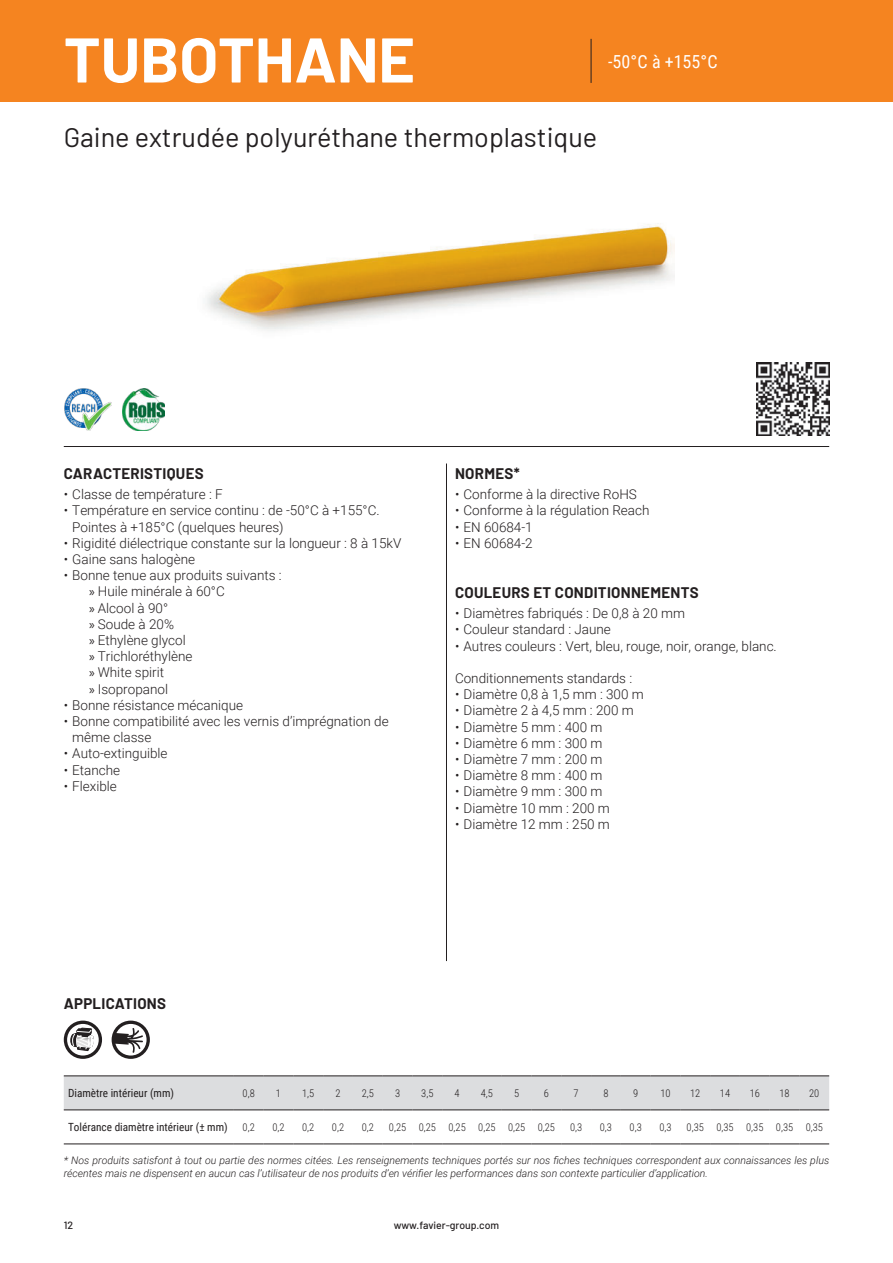
<style>
.page{position:relative;width:893px;height:1263px;background:#fff}
.page>*{position:absolute;margin:0;border:0;box-sizing:border-box;transform-origin:0 0}
.t1{font:700 63px "Barlow";color:#fff}
.t2{font:27px "Barlow";color:#231f20}
.t3{font:18px "Roboto Condensed";color:#fff}
.t4{font:700 15px "Barlow";letter-spacing:.02em;color:#231f20}
.t5{font:300 13.5px/16.2px "Roboto";color:#231f20}
.t6{font:11.25px "Roboto Condensed";color:#231f20}
.t7{font:italic 300 10.5px/12.6px "Roboto";color:#231f20}
.t8{font:10.5px "Roboto Condensed";color:#231f20}
.t9{font:500 10.5px "Barlow";color:#231f20}
.s1{font-family:"Myriad Pro";font-weight:400}
</style>
<div class="page">
<div style="left:0;top:0;width:893px;height:102px;background:#f58420"></div>
<hr style="left:591px;top:39px;width:1px;height:44px;background:#231f20">
<hr style="left:64px;top:446px;width:765px;height:1px;background:#231f20">
<hr style="left:446px;top:463px;width:1px;height:498px;background:#231f20">
<img style="left:206px;top:223px;width:468px;height:108px">
<img style="left:64px;top:389px;width:48px;height:41px">
<img style="left:122px;top:389px;width:42px;height:41px">
<svg style="left:64px;top:1075px;width:765px;height:36px;background:#d2d3d5"></svg>
<hr style="left:799px;top:1075px;width:30px;height:1px;background:#231f20">
<hr style="left:64px;top:1143px;width:170px;height:1px;background:#231f20">
<hr style="left:234px;top:1143px;width:30px;height:1px;background:#231f20">
<svg style="left:264px;top:1143px;width:29px;height:1px"></svg>
<hr style="left:293px;top:1143px;width:30px;height:1px;background:#231f20">
<hr style="left:323px;top:1143px;width:30px;height:1px;background:#231f20">
<hr style="left:353px;top:1143px;width:30px;height:1px;background:#231f20">
<svg style="left:383px;top:1143px;width:29px;height:1px"></svg>
<hr style="left:412px;top:1143px;width:30px;height:1px;background:#231f20">
<hr style="left:442px;top:1143px;width:30px;height:1px;background:#231f20">
<hr style="left:472px;top:1143px;width:30px;height:1px;background:#231f20">
<svg style="left:502px;top:1143px;width:29px;height:1px"></svg>
<hr style="left:531px;top:1143px;width:30px;height:1px;background:#231f20">
<hr style="left:561px;top:1143px;width:30px;height:1px;background:#231f20">
<hr style="left:591px;top:1143px;width:30px;height:1px;background:#231f20">
<hr style="left:621px;top:1143px;width:30px;height:1px;background:#231f20">
<svg style="left:651px;top:1143px;width:29px;height:1px"></svg>
<hr style="left:680px;top:1143px;width:30px;height:1px;background:#231f20">
<hr style="left:710px;top:1143px;width:30px;height:1px;background:#231f20">
<hr style="left:740px;top:1143px;width:30px;height:1px;background:#231f20">
<svg style="left:770px;top:1143px;width:29px;height:1px"></svg>
<hr style="left:799px;top:1143px;width:30px;height:1px;background:#231f20">
<div style="left:64px;top:1020px;width:38px;height:39px;border:3px solid #231f20;border-radius:50%"></div>
<svg style="left:71px;top:1027px;width:23px;height:24px"></svg>
<div style="left:112px;top:1020px;width:38px;height:39px;border:3px solid #231f20;border-radius:50%"></div>
<svg style="left:114px;top:1028px;width:29px;height:25px"></svg>
<img style="left:757px;top:363px;width:72px;height:72px">
<h1 class="t1" style="left:64px;top:35px;width:353px">TUBOTHANE</h1>
<h3 class="t3" style="left:608px;top:53px;width:111px">-50°C à +155°C</h3>
<h2 class="t2" style="left:64px;top:128px;width:535px">Gaine extrudée polyuréthane thermoplastique</h2>
<p class="t4" style="left:64px;top:467px;width:141px">CARACTERISTIQUES</p>
<p class="t5" style="left:64px;top:487px;width:160px">• Classe de température : F</p>
<p class="t5" style="left:72px;top:503px;width:309px;text-indent:-9px">• Température en service continu : de -50°C à +155°C.<br>Pointes à +185°C (quelques heures)</p>
<p class="t5" style="left:64px;top:536px;width:339px">• Rigidité diélectrique constante sur la longueur : 8 à 15kV</p>
<p class="t5" style="left:64px;top:552px;width:133px">• Gaine sans halogène</p>
<p class="t5" style="left:89px;top:568px;width:194px;text-indent:-26px">• Bonne tenue aux produits suivants : <span class="s1">»</span> Huile minérale à 60°C<br><span class="s1">»</span> Alcool à 90°<br><span class="s1">»</span> Soude à 20%<br><span class="s1">»</span> Ethylène glycol<br><span class="s1">»</span> Trichloréthylène<br><span class="s1">»</span> White spirit<br><span class="s1">»</span> Isopropanol</p>
<p class="t5" style="left:64px;top:698px;width:181px">• Bonne résistance mécanique</p>
<p class="t5" style="left:72px;top:714px;width:318px;text-indent:-9px">• Bonne compatibilité avec les vernis d’imprégnation de même classe</p>
<p class="t5" style="left:64px;top:746px;width:105px">• Auto-extinguible</p>
<p class="t5" style="left:64px;top:763px;width:58px">• Etanche</p>
<p class="t5" style="left:64px;top:779px;width:55px">• Flexible</p>
<p class="t4" style="left:455px;top:467px;width:66px">NORMES*</p>
<p class="t5" style="left:455px;top:487px;width:183px">• Conforme à la directive RoHS</p>
<p class="t5" style="left:455px;top:503px;width:196px">• Conforme à la régulation Reach</p>
<p class="t5" style="left:455px;top:520px;width:79px">• EN 60684-1</p>
<p class="t5" style="left:455px;top:536px;width:79px">• EN 60684-2</p>
<p class="t4" style="left:455px;top:586px;width:245px">COULEURS ET CONDITIONNEMENTS</p>
<p class="t5" style="left:455px;top:606px;width:231px">• Diamètres fabriqués : De 0,8 à 20 mm</p>
<p class="t5" style="left:455px;top:622px;width:157px">• Couleur standard : Jaune</p>
<p class="t5" style="left:455px;top:639px;width:323px">• Autres couleurs : Vert, bleu, rouge, noir, orange, blanc.</p>
<p class="t5" style="left:455px;top:671px;width:179px">Conditionnements standards :</p>
<p class="t5" style="left:455px;top:687px;width:190px">• Diamètre 0,8 à 1,5 mm : 300 m</p>
<p class="t5" style="left:455px;top:703px;width:180px">• Diamètre 2 à 4,5 mm : 200 m</p>
<p class="t5" style="left:455px;top:720px;width:149px">• Diamètre 5 mm : 400 m</p>
<p class="t5" style="left:455px;top:736px;width:149px">• Diamètre 6 mm : 300 m</p>
<p class="t5" style="left:455px;top:752px;width:149px">• Diamètre 7 mm : 200 m</p>
<p class="t5" style="left:455px;top:768px;width:149px">• Diamètre 8 mm : 400 m</p>
<p class="t5" style="left:455px;top:784px;width:149px">• Diamètre 9 mm : 300 m</p>
<p class="t5" style="left:455px;top:801px;width:156px">• Diamètre 10 mm : 200 m</p>
<p class="t5" style="left:455px;top:817px;width:156px">• Diamètre 12 mm : 250 m</p>
<p class="t4" style="left:64px;top:997px;width:104px">APPLICATIONS</p>
<p class="t6" style="left:68px;top:1088px;width:108px">Diamètre intérieur (mm)</p>
<p class="t8" style="left:243px;top:1089px;width:14px">0,8</p>
<p class="t8" style="left:276px;top:1089px;width:7px">1</p>
<p class="t8" style="left:302px;top:1089px;width:14px">1,5</p>
<p class="t8" style="left:335px;top:1089px;width:7px">2</p>
<p class="t8" style="left:362px;top:1089px;width:14px">2,5</p>
<p class="t8" style="left:395px;top:1089px;width:7px">3</p>
<p class="t8" style="left:421px;top:1089px;width:14px">3,5</p>
<p class="t8" style="left:455px;top:1089px;width:7px">4</p>
<p class="t8" style="left:481px;top:1089px;width:14px">4,5</p>
<p class="t8" style="left:514px;top:1089px;width:7px">5</p>
<p class="t8" style="left:544px;top:1089px;width:7px">6</p>
<p class="t8" style="left:574px;top:1089px;width:7px">7</p>
<p class="t8" style="left:603px;top:1089px;width:7px">8</p>
<p class="t8" style="left:633px;top:1089px;width:7px">9</p>
<p class="t8" style="left:660px;top:1089px;width:12px">10</p>
<p class="t8" style="left:690px;top:1089px;width:12px">12</p>
<p class="t8" style="left:720px;top:1089px;width:12px">14</p>
<p class="t8" style="left:750px;top:1089px;width:12px">16</p>
<p class="t8" style="left:779px;top:1089px;width:12px">18</p>
<p class="t8" style="left:809px;top:1089px;width:12px">20</p>
<p class="t6" style="left:68px;top:1122px;width:161px">Tolérance diamètre intérieur (± mm)</p>
<p class="t8" style="left:243px;top:1123px;width:14px">0,2</p>
<p class="t8" style="left:272px;top:1123px;width:14px">0,2</p>
<p class="t8" style="left:302px;top:1123px;width:14px">0,2</p>
<p class="t8" style="left:332px;top:1123px;width:14px">0,2</p>
<p class="t8" style="left:362px;top:1123px;width:14px">0,2</p>
<p class="t8" style="left:389px;top:1123px;width:168px">0,25 0,25 0,25 0,25 0,25 0,25</p>
<p class="t8" style="left:570px;top:1123px;width:14px">0,3</p>
<p class="t8" style="left:600px;top:1123px;width:14px">0,3</p>
<p class="t8" style="left:630px;top:1123px;width:14px">0,3</p>
<p class="t8" style="left:659px;top:1123px;width:14px">0,3</p>
<p class="t8" style="left:687px;top:1123px;width:138px">0,35 0,35 0,35 0,35 0,35</p>
<p class="t7" style="left:64px;top:1154px;width:767px">* Nos produits satisfont à tout ou partie des normes citées. Les renseignements techniques portés sur nos fiches techniques correspondent aux connaissances les plus récentes mais ne dispensent en aucun cas l’utilisateur de nos produits d’en vérifier les performances dans son contexte particulier d’application.</p>
<p class="t9" style="left:64px;top:1219px;width:11px">12</p>
<p class="t9" style="left:394px;top:1222px;width:107px">www.favier-group.com</p>
</div>
